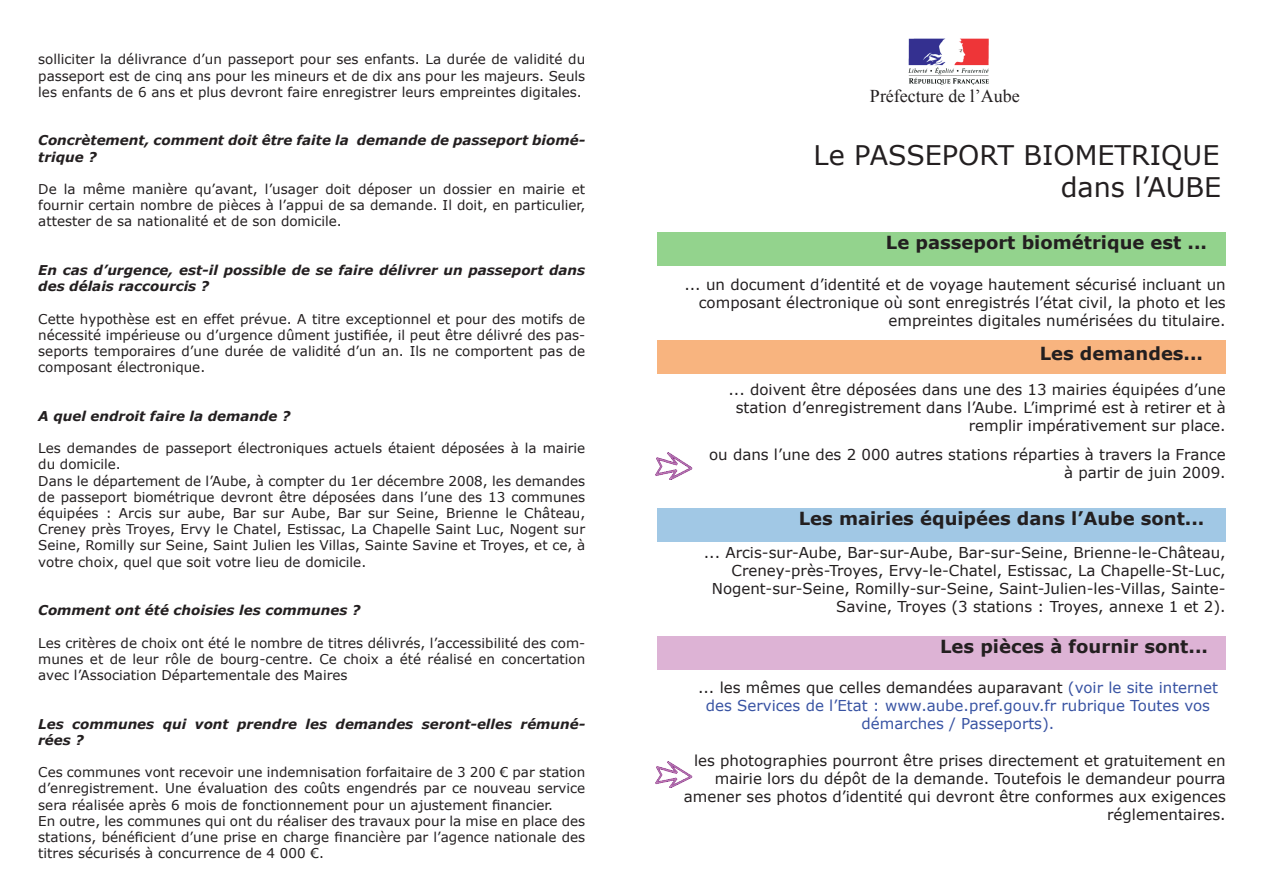
<style>
.page{position:relative;width:1263px;height:893px;background:#fff}
.page>*{position:absolute;margin:0;border:0;box-sizing:border-box;transform-origin:0 0}
.t1{font:27px/32.4px "Verdana";color:#231f20;text-align:right}
.t2{font:700 18px "Verdana";color:#231f20}
.t3{font:18px "Times New Roman";color:#231f20}
.t4{font:15px/18px "Verdana";color:#231f20;text-align:right}
.t5{font:15px/18px "Verdana";color:#3853a3;text-align:center}
.t6{font:13.5px/16.2px "Verdana";color:#231f20;text-align:justify}
.t7{font:italic 700 13.5px/16.2px "Verdana";color:#231f20}
.s1{color:#231f20}
</style>
<div class="page">
<img style="left:908px;top:38px;width:81px;height:47px">
<div style="left:657px;top:232px;width:568px;height:34px;background:#93d38d"></div>
<div style="left:657px;top:340px;width:568px;height:34px;background:#f8b47f"></div>
<div style="left:657px;top:508px;width:568px;height:34px;background:#a1c8e5"></div>
<div style="left:657px;top:636px;width:568px;height:34px;background:#ddb3d5"></div>
<img style="left:655px;top:761px;width:38px;height:27px">
<img style="left:655px;top:453px;width:38px;height:26px">
<p class="t6" style="left:38px;top:51px;width:548px">solliciter la délivrance d’un passeport pour ses enfants. La durée de validité du passeport est de cinq ans pour les mineurs et de dix ans pour les majeurs. Seuls les enfants de 6 ans et plus devront faire enregistrer leurs empreintes digitales.</p>
<p class="t7" style="left:38px;top:132px;width:548px">Concrètement, comment doit être faite la demande de passeport biomé&shy;trique ?</p>
<p class="t6" style="left:38px;top:180px;width:548px">De la même manière qu’avant, l’usager doit déposer un dossier en mairie et fournir certain nombre de pièces à l’appui de sa demande. Il doit, en particulier, attester de sa nationalité et de son domicile.</p>
<p class="t7" style="left:38px;top:261px;width:548px">En cas d’urgence, est-il possible de se faire délivrer un passeport dans des délais raccourcis ?</p>
<p class="t6" style="left:38px;top:310px;width:548px">Cette hypothèse est en effet prévue. A titre exceptionnel et pour des motifs de nécessité impérieuse ou d’urgence dûment justifiée, il peut être délivré des pas&shy;seports temporaires d’une durée de validité d’un an. Ils ne comportent pas de composant électronique.</p>
<p class="t7" style="left:38px;top:407px;width:254px">A quel endroit faire la demande ?</p>
<p class="t6" style="left:38px;top:440px;width:548px;text-align:left">Les demandes de passeport électroniques actuels étaient déposées à la mairie du domicile.<br>Dans le département de l’Aube, à compter du 1er décembre 2008, les demandes de passeport biométrique devront être déposées dans l’une des 13 communes équipées : Arcis sur aube, Bar sur Aube, Bar sur Seine, Brienne le Château, Creney près Troyes, Ervy le Chatel, Estissac, La Chapelle Saint Luc, Nogent sur Seine, Romilly sur Seine, Saint Julien les Villas, Sainte Savine et Troyes, et ce, à votre choix, quel que soit votre lieu de domicile.</p>
<p class="t7" style="left:38px;top:602px;width:324px">Comment ont été choisies les communes ?</p>
<p class="t6" style="left:38px;top:634px;width:548px">Les critères de choix ont été le nombre de titres délivrés, l’accessibilité des com&shy;munes et de leur rôle de bourg-centre. Ce choix a été réalisé en concertation avec l’Association Départementale des Maires</p>
<p class="t7" style="left:38px;top:715px;width:548px">Les communes qui vont prendre les demandes seront-elles rémuné&shy;rées ?</p>
<p class="t6" style="left:38px;top:764px;width:548px;text-align:left">Ces communes vont recevoir une indemnisation forfaitaire de 3 200 € par station d’enregistrement. Une évaluation des coûts engendrés par ce nouveau service sera réalisée après 6 mois de fonctionnement pour un ajustement financier.<br>En outre, les communes qui ont du réaliser des travaux pour la mise en place des stations, bénéficient d’une prise en charge financière par l’agence nationale des titres sécurisés à concurrence de 4 000 €.</p>
<h2 class="t3" style="left:870px;top:84px;width:151px">Préfecture de l’Aube</h2>
<h1 class="t1" style="left:814px;top:138px;width:409px">Le PASSEPORT BIOMETRIQUE dans l’AUBE</h1>
<h2 class="t2" style="left:886px;top:231px;width:323px">Le passeport biométrique est ...</h2>
<p class="t4" style="left:684px;top:275px;width:543px">... un document d’identité et de voyage hautement sécurisé incluant un composant électronique où sont enregistrés l’état civil, la photo et les empreintes digitales numérisées du titulaire.</p>
<h2 class="t2" style="left:1040px;top:342px;width:165px">Les demandes...</h2>
<p class="t4" style="left:728px;top:380px;width:499px">... doivent être déposées dans une des 13 mairies équipées d’une station d’enregistrement dans l’Aube. L’imprimé est à retirer et à remplir impérativement sur place.</p>
<p class="t4" style="left:709px;top:445px;width:518px">ou dans l’une des 2 000 autres stations réparties à travers la France à partir de juin 2009.</p>
<h2 class="t2" style="left:799px;top:507px;width:407px">Les mairies équipées dans l’Aube sont...</h2>
<p class="t4" style="left:704px;top:543px;width:523px">... Arcis-sur-Aube, Bar-sur-Aube, Bar-sur-Seine, Brienne-le-Château, Creney-près-Troyes, Ervy-le-Chatel, Estissac, La Chapelle-St-Luc, Nogent-sur-Seine, Romilly-sur-Seine, Saint-Julien-les-Villas, Sainte-Savine, Troyes (3 stations : Troyes, annexe 1 et 2).</p>
<h2 class="t2" style="left:940px;top:635px;width:269px">Les pièces à fournir sont...</h2>
<p class="t5" style="left:698px;top:678px;width:521px"><span class="s1">... les mêmes que celles demandées auparavant</span> (voir le site internet des Services de l’Etat : www.aube.pref.gouv.fr rubrique Toutes vos démarches / Passeports).</p>
<p class="t4" style="left:684px;top:751px;width:543px">les photographies pourront être prises directement et gratuitement en mairie lors du dépôt de la demande. Toutefois le demandeur pourra amener ses photos d’identité qui devront être conformes aux exigences réglementaires.</p>
</div>
